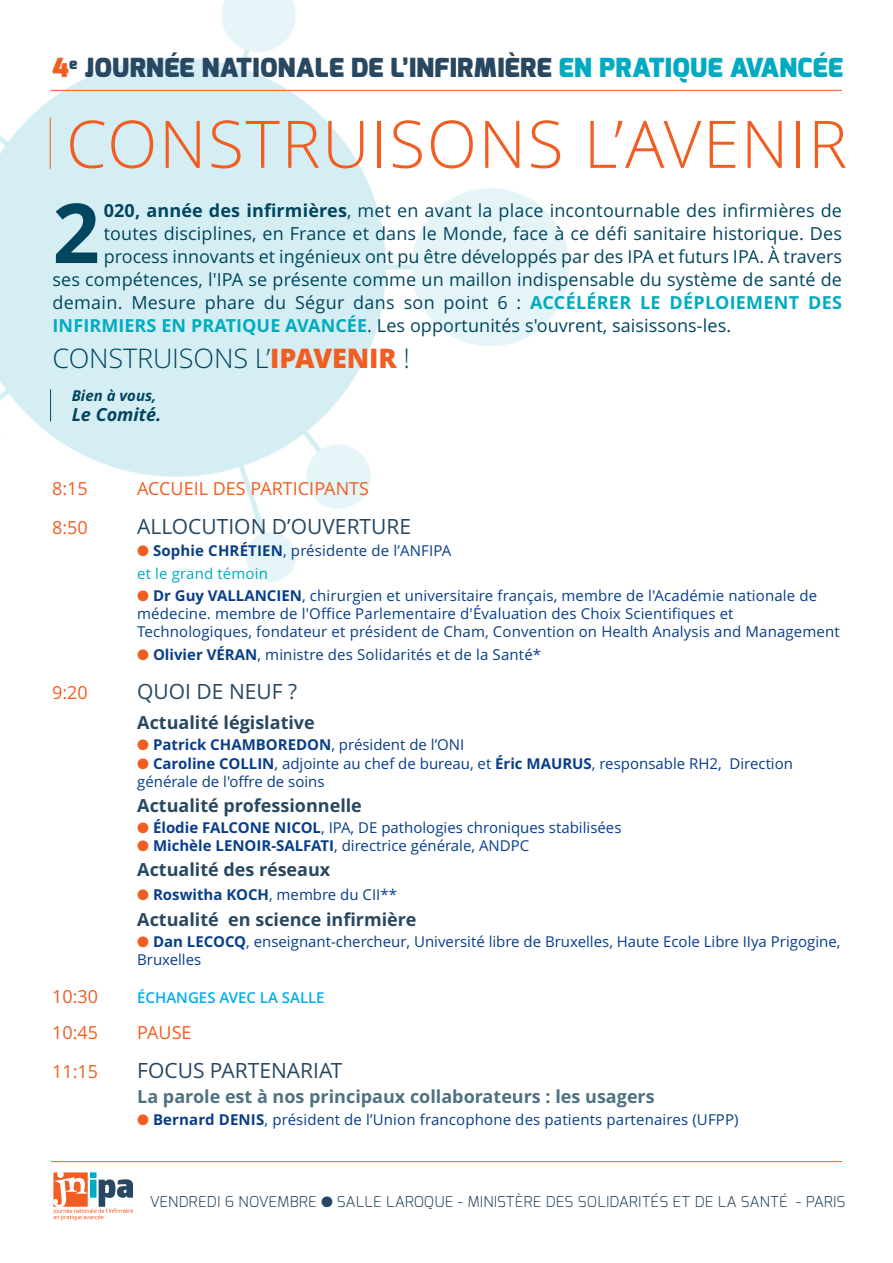
<style>
.page{position:relative;width:893px;height:1263px;background:#fff}
.page>*{position:absolute;margin:0;border:0;box-sizing:border-box;transform-origin:0 0}
.t1{font:700 82.65px "Open Sans";color:#00465f}
.t2{font:300 65.7px "Open Sans";letter-spacing:.025em;color:#f25d21}
.t3{font:300 27px "Open Sans";letter-spacing:-.005em;color:#00465f}
.t4{font:900 26.25px "Exo";letter-spacing:.01em;color:#284760}
.t5{font:21px "Open Sans";color:#284760}
.t6{font:18px "Open Sans";letter-spacing:.005em;color:#00465f}
.t7{font:700 18px "Open Sans";color:#284760}
.t8{font:18px "Open Sans";color:#f25d21}
.t9{font:700 18px "Open Sans";color:#4e7282}
.t10{font:italic 700 18px "Open Sans";color:#00465f}
.t11{font:15px/18.1px "Open Sans";letter-spacing:.01em;color:#083e89}
.t12{font:300 15px "Exo";letter-spacing:.02em;color:#284760}
.t13{font:700 15px "Open Sans";color:#083e89}
.t14{font:600 15px "Open Sans";color:#00aeef}
.t15{font:15px "Open Sans";letter-spacing:.01em;color:#00abc1}
.t16{font:italic 700 15px "Open Sans";color:#00465f}
.s1{color:#f25d21}
.s2{color:#00abc1}
.s3{font-weight:700}
.s4{font-weight:700;color:#00abc1}
.s5{font-weight:800;color:#f25d21}
.s6{font-weight:400}
</style>
<div class="page">
<img style="left:0;top:0;width:584px;height:582px">
<hr style="left:50px;top:118px;width:1px;height:51px;background:#f25d21">
<hr style="left:51px;top:1161px;width:791px;height:1px;background:#f25d21">
<hr style="left:51px;top:90px;width:791px;height:1px;background:#f25d21">
<svg style="left:53px;top:1172px;width:80px;height:49px"></svg>
<hr style="left:50px;top:389px;width:1px;height:32px;background:#00465f">
<p class="t4" style="left:52px;top:53px;width:792px"><span class="s1">4</span><sup>e</sup> JOURNÉE NATIONALE DE L’INFIRMIÈRE <span class="s2">EN PRATIQUE AVANCÉE</span></p>
<p class="t2" style="left:66px;top:107px;width:783px">CONSTRUISONS L’AVENIR</p>
<p class="t1" style="left:53px;top:200px;width:49px">2</p>
<p class="t6" style="left:104px;top:203px;width:740px"><span class="s3">020, année des infirmières</span>, met en avant la place incontournable des infirmières de</p>
<p class="t6" style="left:104px;top:226px;width:740px">toutes disciplines, en France et dans le Monde, face à ce défi sanitaire historique. Des</p>
<p class="t6" style="left:104px;top:249px;width:740px">process innovants et ingénieux ont pu être développés par des IPA et futurs IPA. À travers</p>
<p class="t6" style="left:53px;top:272px;width:791px">ses compétences, l'IPA se présente comme un maillon indispensable du système de santé de</p>
<p class="t6" style="left:53px;top:296px;width:791px">demain. Mesure phare du Ségur dans son point 6 : <span class="s4">ACCÉLÉRER LE DÉPLOIEMENT DES</span></p>
<p class="t6" style="left:53px;top:319px;width:680px"><span class="s4">INFIRMIERS EN PRATIQUE AVANCÉE</span>. Les opportunités s'ouvrent, saisissons-les.</p>
<p class="t3" style="left:53px;top:343px;width:359px">CONSTRUISONS L’<span class="s5">IPAVENIR</span> !</p>
<p class="t16" style="left:72px;top:387px;width:86px">Bien à vous,</p>
<p class="t10" style="left:72px;top:405px;width:91px">Le Comité.</p>
<p class="t8" style="left:52px;top:481px;width:37px">8:15</p>
<p class="t8" style="left:137px;top:481px;width:233px">ACCUEIL DES PARTICIPANTS</p>
<p class="t8" style="left:52px;top:520px;width:37px">8:50</p>
<p class="t5" style="left:137px;top:518px;width:275px">ALLOCUTION D’OUVERTURE</p>
<p class="t11" style="left:137px;top:543px;width:316px"><span class="s1">●</span> <span class="s3">Sophie CHRÉTIEN</span>, présidente de l’ANFIPA</p>
<p class="t15" style="left:137px;top:567px;width:132px">et le grand témoin</p>
<p class="t11" style="left:137px;top:588px;width:704px"><span class="s1">●</span> <span class="s3">Dr Guy VALLANCIEN</span>, chirurgien et universitaire français, membre de l'Académie nationale de médecine. membre de l'Office Parlementaire d'Évaluation des Choix Scientifiques et<br>Technologiques, fondateur et président de Cham, Convention on Health Analysis and Management</p>
<p class="t11" style="left:137px;top:647px;width:405px"><span class="s1">●</span> <span class="s3">Olivier VÉRAN</span>, ministre des Solidarités et de la Santé*</p>
<p class="t8" style="left:52px;top:686px;width:37px">9:20</p>
<p class="t5" style="left:137px;top:683px;width:161px">QUOI DE NEUF ?</p>
<p class="t7" style="left:137px;top:715px;width:179px">Actualité législative</p>
<p class="t13" style="left:137px;top:739px;width:329px"><span class="s1">●</span> Patrick CHAMBOREDON<span class="s6">, président de l’ONI</span></p>
<p class="t11" style="left:137px;top:755px;width:657px"><span class="s1">●</span> <span class="s3">Caroline COLLIN</span>, adjointe au chef de bureau, et <span class="s3">Éric MAURUS</span>, responsable RH2, Direction générale de l'offre de soins</p>
<p class="t7" style="left:137px;top:798px;width:226px">Actualité professionnelle</p>
<p class="t11" style="left:137px;top:820px;width:486px"><span class="s1">●</span> <span class="s3">Élodie FALCONE NICOL</span>, IPA, DE pathologies chroniques stabilisées</p>
<p class="t11" style="left:137px;top:838px;width:393px"><span class="s1">●</span> <span class="s3">Michèle LENOIR-SALFATI</span>, directrice générale, ANDPC</p>
<p class="t7" style="left:137px;top:862px;width:195px">Actualité des réseaux</p>
<p class="t11" style="left:137px;top:887px;width:261px"><span class="s1">●</span> <span class="s3">Roswitha KOCH</span>, membre du CII**</p>
<p class="t7" style="left:137px;top:912px;width:281px">Actualité en science infirmière</p>
<p class="t11" style="left:137px;top:934px;width:705px"><span class="s1">●</span> <span class="s3">Dan LECOCQ</span>, enseignant-chercheur, Université libre de Bruxelles, Haute Ecole Libre IIya Prigogine,<br>Bruxelles</p>
<p class="t8" style="left:52px;top:989px;width:47px">10:30</p>
<p class="t14" style="left:137px;top:989px;width:189px">ÉCHANGES AVEC LA SALLE</p>
<p class="t8" style="left:52px;top:1025px;width:47px">10:45</p>
<p class="t8" style="left:137px;top:1025px;width:56px">PAUSE</p>
<p class="t8" style="left:52px;top:1064px;width:47px">11:15</p>
<p class="t5" style="left:137px;top:1062px;width:207px">FOCUS PARTENARIAT</p>
<p class="t9" style="left:137px;top:1090px;width:519px">La parole est à nos principaux collaborateurs : les usagers</p>
<p class="t11" style="left:137px;top:1112px;width:603px"><span class="s1">●</span> <span class="s3">Bernard DENIS</span>, président de l’Union francophone des patients partenaires (UFPP)</p>
<p class="t12" style="left:150px;top:1193px;width:697px">VENDREDI 6 NOVEMBRE ● SALLE LAROQUE - MINISTÈRE DES SOLIDARITÉS ET DE LA SANTÉ - PARIS</p>
</div>
